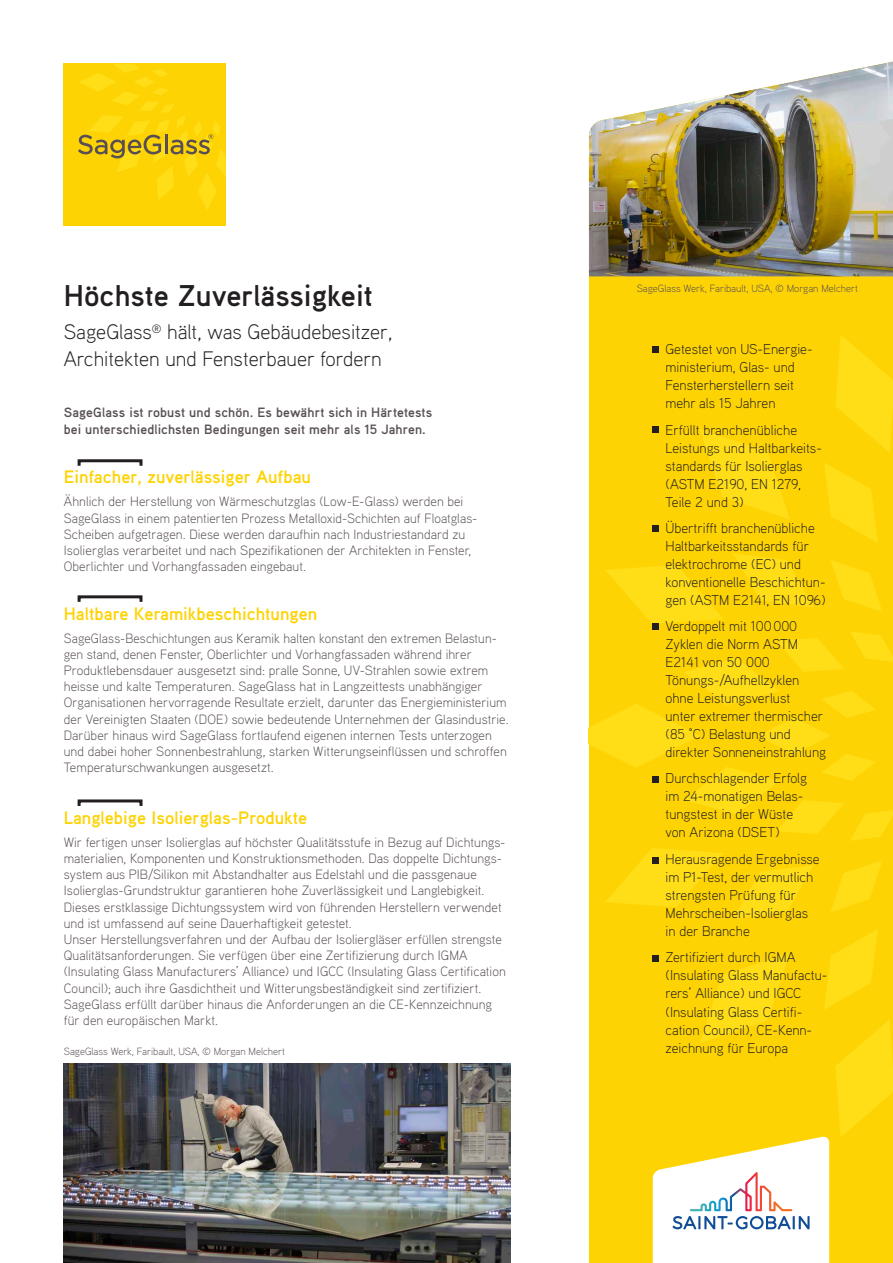
<style>
.page{position:relative;width:893px;height:1263px;background:#fff}
.page>*{position:absolute;margin:0;border:0;box-sizing:border-box;transform-origin:0 0}
.t1{font:700 30px "Aaux Pro";color:#231f20}
.Body{font:300 21px/27px "Aaux Pro";color:#231f20}
.t2{font:700 18px "Aaux Pro";color:#fed304}
.Body-2{font:300 14.25px/18px "Aaux Pro";color:#231f20}
.t3{font:300 13.5px/16.2px "Aaux Pro";letter-spacing:.005em;color:#584f55}
.t4{font:700 13.5px/16.2px "Aaux Pro";letter-spacing:.01em;color:#584f55}
.t5{font:300 10.5px "Aaux Pro";color:#584f55}
</style>
<div class="page">
<div style="left:64px;top:64px;width:162px;height:162px;background:#fed304"></div>
<svg style="left:78px;top:64px;width:148px;height:145px"></svg>
<div style="left:589px;top:276px;width:304px;height:987px;background:#fed304"></div>
<svg style="left:605px;top:334px;width:288px;height:357px;background:#fed508"></svg>
<svg style="left:589px;top:691px;width:304px;height:480px;background:#fed508"></svg>
<img style="left:589px;top:62px;width:304px;height:214px">
<svg style="left:653px;top:1136px;width:176px;height:127px"></svg>
<div style="left:653px;top:346px;width:6px;height:7px;background:#231f20"></div>
<svg style="left:653px;top:427px;width:6px;height:6px"></svg>
<div style="left:653px;top:525px;width:6px;height:7px;background:#231f20"></div>
<svg style="left:653px;top:624px;width:6px;height:6px"></svg>
<div style="left:653px;top:776px;width:6px;height:7px;background:#231f20"></div>
<svg style="left:653px;top:857px;width:6px;height:6px"></svg>
<div style="left:653px;top:955px;width:6px;height:7px;background:#231f20"></div>
<div style="left:78px;top:459px;width:65px;height:8px;border:3px solid #231f20"></div>
<div style="left:78px;top:595px;width:65px;height:8px;border:3px solid #231f20"></div>
<div style="left:78px;top:799px;width:65px;height:8px;border:3px solid #231f20"></div>
<img style="left:64px;top:1063px;width:446px;height:200px">
<p class="t1" style="left:64px;top:276px;width:311px">Höchste Zuverlässigkeit</p>
<p class="Body" style="left:64px;top:318px;width:330px">SageGlass<sup>®</sup> hält, was Gebäudebesitzer,<br>Architekten und Fensterbauer fordern</p>
<p class="t4" style="left:64px;top:404px;width:370px">SageGlass ist robust und schön. Es bewährt sich in Härtetests bei unterschiedlichsten Bedingungen seit mehr als 15 Jahren.</p>
<p class="t2" style="left:64px;top:466px;width:249px">Einfacher, zuverlässiger Aufbau</p>
<p class="t3" style="left:64px;top:493px;width:415px">Ähnlich der Herstellung von Wärmeschutzglas (Low-E-Glass) werden bei SageGlass in einem patentierten Prozess Metalloxid-Schichten auf Floatglas-Scheiben aufgetragen. Diese werden daraufhin nach Industriestandard zu Isolierglas verarbeitet und nach Spezifikationen der Architekten in Fenster, Oberlichter und Vorhangfassaden eingebaut.</p>
<p class="t2" style="left:64px;top:602px;width:255px">Haltbare Keramikbeschichtungen</p>
<p class="t3" style="left:64px;top:629px;width:446px">SageGlass-Beschichtungen aus Keramik halten konstant den extremen Belastun&shy;gen stand, denen Fenster, Oberlichter und Vorhangfassaden während ihrer Produktlebensdauer ausgesetzt sind: pralle Sonne, UV-Strahlen sowie extrem heisse und kalte Temperaturen. SageGlass hat in Langzeittests unabhängiger Organisationen hervorragende Resultate erzielt, darunter das Energieministerium der Vereinigten Staaten (DOE) sowie bedeutende Unternehmen der Glasindustrie.<br>Darüber hinaus wird SageGlass fortlaufend eigenen internen Tests unterzogen und dabei hoher Sonnenbestrahlung, starken Witterungseinflüssen und schroffen Temperaturschwankungen ausgesetzt.</p>
<p class="t2" style="left:64px;top:806px;width:245px">Langlebige Isolierglas-Produkte</p>
<p class="t3" style="left:64px;top:833px;width:443px">Wir fertigen unser Isolierglas auf höchster Qualitätsstufe in Bezug auf Dichtungs&shy;materialien, Komponenten und Konstruktionsmethoden. Das doppelte Dichtungs&shy;system aus PIB/Silikon mit Abstandhalter aus Edelstahl und die passgenaue Isolierglas-Grundstruktur garantieren hohe Zuverlässigkeit und Langlebigkeit.<br>Dieses erstklassige Dichtungssystem wird von führenden Herstellern verwendet und ist umfassend auf seine Dauerhaftigkeit getestet.</p>
<p class="t3" style="left:64px;top:931px;width:444px">Unser Herstellungsverfahren und der Aufbau der Isoliergläser erfüllen strengste Qualitätsanforderungen. Sie verfügen über eine Zertifizierung durch IGMA (Insulating Glass Manufacturers’ Alliance) und IGCC (Insulating Glass Certification Council); auch ihre Gasdichtheit und Witterungsbeständigkeit sind zertifiziert.<br>SageGlass erfüllt darüber hinaus die Anforderungen an die CE-Kennzeichnung für den europäischen Markt.</p>
<p class="t5" style="left:64px;top:1044px;width:223px">SageGlass Werk, Faribault, USA, © Morgan Melchert</p>
<p class="t5" style="left:637px;top:282px;width:223px">SageGlass Werk, Faribault, USA, © Morgan Melchert</p>
<p class="Body-2" style="left:665px;top:340px;width:149px">Getestet von US-Energie&shy;ministerium, Glas- und<br>Fensterherstellern seit mehr als 15 Jahren</p>
<p class="Body-2" style="left:665px;top:420px;width:158px">Erfüllt branchenübliche<br>Leistungs und Haltbarkeits&shy;standards für Isolierglas (ASTM E2190, EN 1279,<br>Teile 2 und 3)</p>
<p class="Body-2" style="left:665px;top:519px;width:162px">Übertrifft branchenübliche<br>Haltbarkeitsstandards für elektrochrome (EC) und konventionelle Beschichtun&shy;gen (ASTM E2141, EN 1096)</p>
<p class="Body-2" style="left:665px;top:616px;width:162px">Verdoppelt mit 100000<br>Zyklen die Norm ASTM<br>E2141 von 50 000<br>Tönungs-/Aufhellzyklen ohne Leistungsverlust<br>unter extremer thermischer (85 °C) Belastung und direkter Sonneneinstrahlung</p>
<p class="Body-2" style="left:665px;top:769px;width:143px">Durchschlagender Erfolg im 24-monatigen Belas&shy;tungstest in der Wüste von Arizona (DSET)</p>
<p class="Body-2" style="left:665px;top:849px;width:156px">Herausragende Ergebnisse im P1-Test, der vermutlich strengsten Prüfung für<br>Mehrscheiben-Isolierglas in der Branche</p>
<p class="Body-2" style="left:665px;top:948px;width:163px">Zertifiziert durch IGMA (Insulating Glass Manufactu&shy;rers’ Alliance) und IGCC (Insulating Glass Certifi&shy;cation Council), CE-Kenn&shy;zeichnung für Europa</p>
</div>
